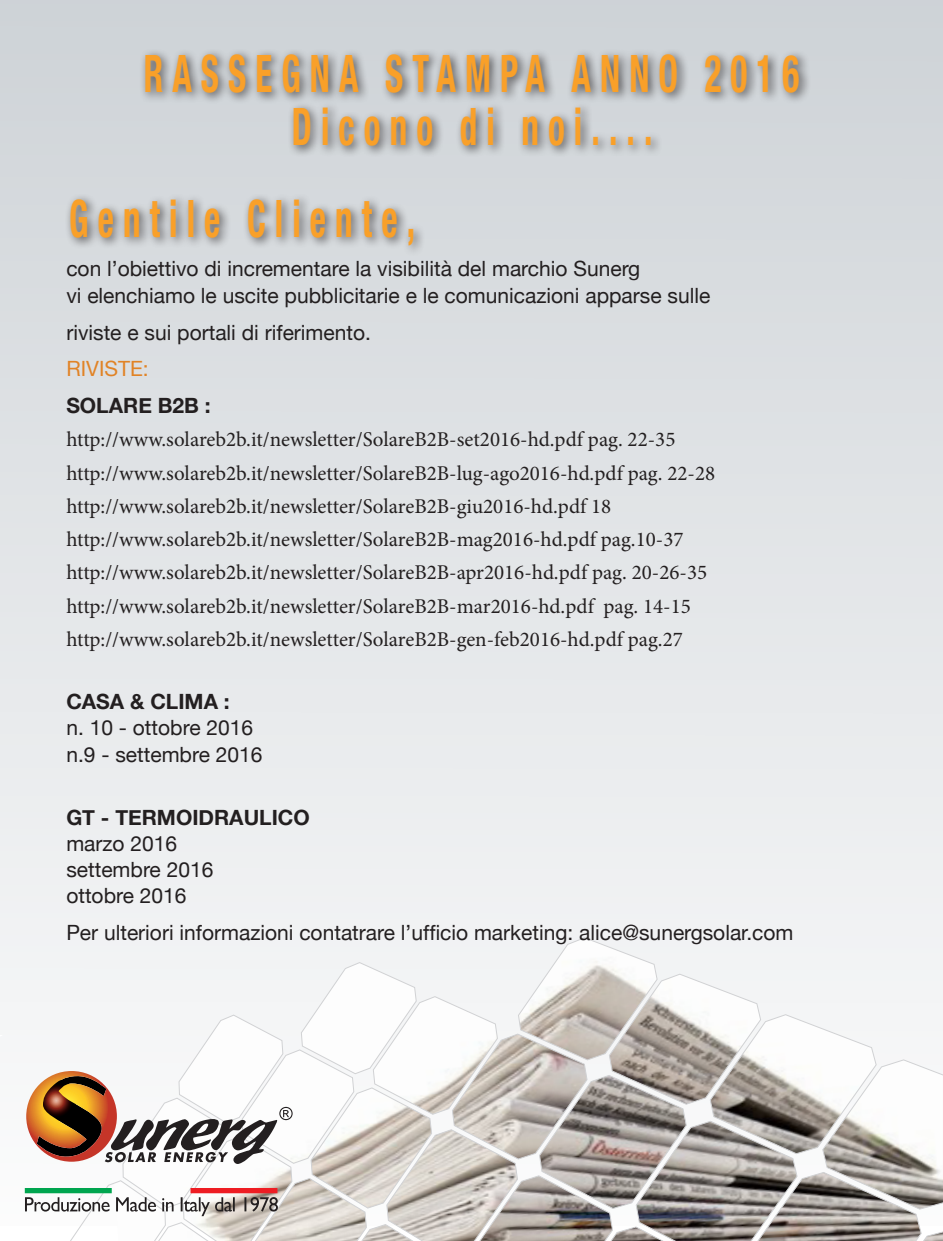
<style>
.page{position:relative;width:943px;height:1241px;background:#fff}
.page>*{position:absolute;margin:0;border:0;box-sizing:border-box;transform-origin:0 0}
.t1{font:700 condensed 51.8px "Helvetica Neue LT Pro";letter-spacing:.26em;color:#f9a029;scale:.68 1}
.t2{font:21px "Minion Pro";color:#231f20}
.t3{font:21px "Helvetica Neue";color:#231f20}
.t4{font:700 21px "Helvetica Neue";color:#231f20}
.t5{font:21px "Helvetica Neue";color:#e18326}
</style>
<div class="page">
<div style="left:0;top:0;width:943px;height:1225px;background:linear-gradient(to bottom,#ced3d7,#fbfcfc)"></div>
<svg style="left:66px;top:936px;width:877px;height:304px"></svg>
<div style="left:25px;top:1187px;width:87px;height:5px;background:#00a54f"></div>
<div style="left:190px;top:1187px;width:87px;height:5px;background:#ee1d23"></div>
<svg style="left:25px;top:1196px;width:253px;height:19px"></svg>
<svg style="left:26px;top:1070px;width:266px;height:93px"></svg>
<div style="left:139px;top:49px;width:673px;height:109px;background:#231f20;opacity:.75"></div>
<div style="left:64px;top:193px;width:361px;height:64px;background:#231f20;opacity:.75"></div>
<p class="t1" style="left:144px;top:42px;width:965px">RASSEGNA STAMPA ANNO 2016</p>
<p class="t1" style="left:292px;top:95px;width:531px">Dicono di noi....</p>
<p class="t1" style="left:69px;top:187px;width:510px">Gentile Cliente,</p>
<p class="t3" style="left:66px;top:256px;width:575px">con l’obiettivo di incrementare la visibilità del marchio Sunerg</p>
<p class="t3" style="left:66px;top:283px;width:645px">vi elenchiamo le uscite pubblicitarie e le comunicazioni apparse sulle</p>
<p class="t3" style="left:66px;top:319px;width:306px">riviste e sui portali di riferimento.</p>
<p class="t5" style="left:66px;top:356px;width:84px">RIVISTE:</p>
<p class="t4" style="left:66px;top:392px;width:146px">SOLARE B2B :</p>
<p class="t2" style="left:66px;top:425px;width:610px">http://www.solareb2b.it/newsletter/SolareB2B-set2016-hd.pdf pag. 22-35</p>
<p class="t2" style="left:66px;top:459px;width:650px">http://www.solareb2b.it/newsletter/SolareB2B-lug-ago2016-hd.pdf pag. 22-28</p>
<p class="t2" style="left:66px;top:492px;width:546px">http://www.solareb2b.it/newsletter/SolareB2B-giu2016-hd.pdf 18</p>
<p class="t2" style="left:66px;top:525px;width:618px">http://www.solareb2b.it/newsletter/SolareB2B-mag2016-hd.pdf pag.10-37</p>
<p class="t2" style="left:66px;top:558px;width:642px">http://www.solareb2b.it/newsletter/SolareB2B-apr2016-hd.pdf pag. 20-26-35</p>
<p class="t2" style="left:66px;top:592px;width:626px">http://www.solareb2b.it/newsletter/SolareB2B-mar2016-hd.pdf pag. 14-15</p>
<p class="t2" style="left:66px;top:625px;width:618px">http://www.solareb2b.it/newsletter/SolareB2B-gen-feb2016-hd.pdf pag.27</p>
<p class="t4" style="left:66px;top:688px;width:165px">CASA &amp; CLIMA :</p>
<p class="t3" style="left:66px;top:715px;width:188px">n. 10 - ottobre 2016</p>
<p class="t3" style="left:66px;top:741px;width:198px">n.9 - settembre 2016</p>
<p class="t4" style="left:66px;top:804px;width:245px">GT - TERMOIDRAULICO</p>
<p class="t3" style="left:66px;top:830px;width:112px">marzo 2016</p>
<p class="t3" style="left:66px;top:857px;width:149px">settembre 2016</p>
<p class="t3" style="left:66px;top:883px;width:122px">ottobre 2016</p>
<p class="t3" style="left:66px;top:920px;width:728px">Per ulteriori informazioni contatrare l’ufficio marketing: alice@sunergsolar.com</p>
</div>
